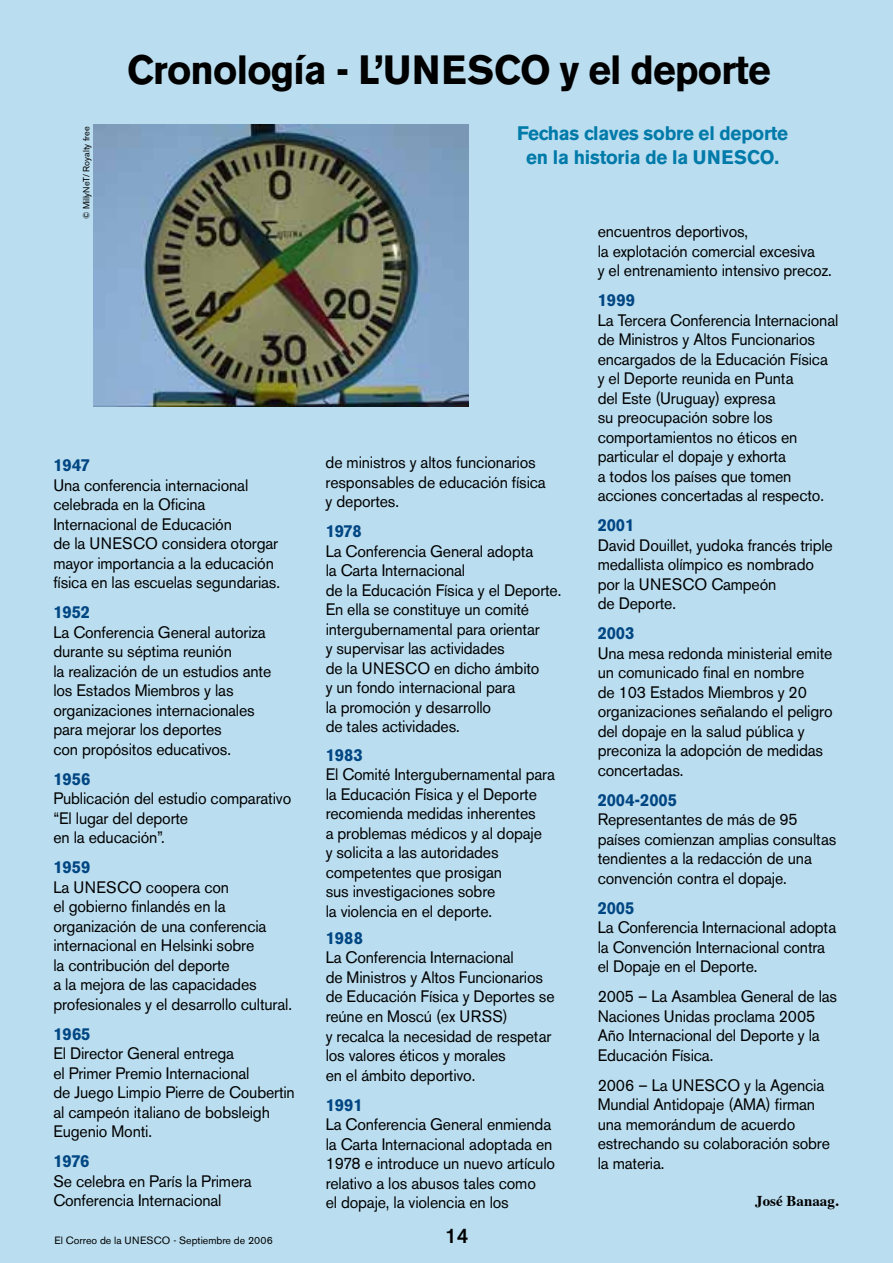
<style>
.page{position:relative;width:893px;height:1263px;background:#baddef}
.page>*{position:absolute;margin:0;border:0;box-sizing:border-box;transform-origin:0 0}
.t1{font:700 40.5px "Akzidenz Grotesk BE";letter-spacing:-.02em;color:#000;scale:.96 1}
.t2{font:500 21px "Akzidenz Grotesk BE";color:#000;scale:.96 1}
.t3{font:700 19.5px/24px "Akzidenz Grotesk BE";letter-spacing:-.01em;color:#007aa9;scale:.96 1}
.t4{font:700 17.25px "Akzidenz Grotesk BE";letter-spacing:-.01em;color:#004683;scale:.96 1}
.t5{font:16.5px/19.5px "Akzidenz Grotesk BE";letter-spacing:-.01em;color:#000;scale:.96 1}
.t6{font:700 15px "Times";color:#000}
.t7{font:10.5px "Akzidenz Grotesk BE";color:#000}
.t8{font:9px "Akzidenz Grotesk BE";color:#000}
</style>
<div class="page">
<img style="left:93px;top:125px;width:375px;height:282px">
<p class="t8" style="left:81px;top:219px;width:94px;rotate:-90deg">© MillyNeT/ Royalty free</p>
<h1 class="t1" style="left:127px;top:47px;width:296px">Cronología - L’UNESCO</h1>
<h1 class="t1" style="left:560px;top:47px;width:221px">y el deporte</h1>
<p class="t3" style="left:526px;top:122px;width:275px;text-indent:-9px">Fechas claves sobre el deporte en la historia de la UNESCO</p>
<p class="t3" style="left:775px;top:146px;width:6px">.</p>
<p class="t4" style="left:53px;top:455px;width:40px">1947</p>
<p class="t5" style="left:53px;top:475px;width:238px">Una conferencia internacional celebrada en la Oficina<br>Internacional de Educación<br>de la UNESCO considera otorgar mayor importancia a la educación física en las escuelas segundarias.</p>
<p class="t4" style="left:53px;top:602px;width:40px">1952</p>
<p class="t5" style="left:53px;top:622px;width:228px">La Conferencia General autoriza durante su séptima reunión<br>la realización de un estudios ante los Estados Miembros y las organizaciones internacionales para mejorar los deportes<br>con propósitos educativos.</p>
<p class="t4" style="left:53px;top:769px;width:40px">1956</p>
<p class="t5" style="left:53px;top:789px;width:249px">Publicación del estudio comparativo “El lugar del deporte<br>en la educación”.</p>
<p class="t4" style="left:53px;top:857px;width:40px">1959</p>
<p class="t5" style="left:53px;top:877px;width:250px">La UNESCO coopera con<br>el gobierno finlandés en la organización de una conferencia internacional en Helsinki sobre<br>la contribución del deporte<br>a la mejora de las capacidades profesionales y el desarrollo cultural.</p>
<p class="t4" style="left:53px;top:1024px;width:40px">1965</p>
<p class="t5" style="left:53px;top:1044px;width:253px">El Director General entrega<br>el Primer Premio Internacional<br>de Juego Limpio Pierre de Coubertin al campeón italiano de bobsleigh<br>Eugenio Monti.</p>
<p class="t4" style="left:53px;top:1151px;width:39px">1976</p>
<p class="t5" style="left:53px;top:1171px;width:208px">Se celebra en París la Primera<br>Conferencia Internacional</p>
<p class="t7" style="left:55px;top:1234px;width:220px">El Correo de la UNESCO - Septiembre de 2006</p>
<p class="t5" style="left:326px;top:453px;width:231px">de ministros y altos funcionarios responsables de educación física y deportes.</p>
<p class="t4" style="left:326px;top:521px;width:39px">1978</p>
<p class="t5" style="left:326px;top:541px;width:247px">La Conferencia General adopta<br>la Carta Internacional<br>de la Educación Física y el Deporte.<br>En ella se constituye un comité intergubernamental para orientar<br>y supervisar las actividades<br>de la UNESCO en dicho ámbito<br>y un fondo internacional para<br>la promoción y desarrollo<br>de tales actividades.</p>
<p class="t4" style="left:326px;top:745px;width:40px">1983</p>
<p class="t5" style="left:326px;top:765px;width:240px">El Comité Intergubernamental para la Educación Física y el Deporte recomienda medidas inherentes<br>a problemas médicos y al dopaje<br>y solicita a las autoridades competentes que prosigan<br>sus investigaciones sobre<br>la violencia en el deporte.</p>
<p class="t4" style="left:326px;top:928px;width:40px">1988</p>
<p class="t5" style="left:326px;top:948px;width:240px">La Conferencia Internacional<br>de Ministros y Altos Funcionarios de Educación Física y Deportes se reúne en Moscú (ex URSS)<br>y recalca la necesidad de respetar los valores éticos y morales<br>en el ámbito deportivo.</p>
<p class="t4" style="left:326px;top:1094px;width:40px">1991</p>
<p class="t5" style="left:326px;top:1114px;width:241px">La Conferencia General enmienda la Carta Internacional adoptada en<br>1978 e introduce un nuevo artículo relativo a los abusos tales como<br>el dopaje, la violencia en los</p>
<p class="t2" style="left:445px;top:1223px;width:25px">14</p>
<p class="t5" style="left:598px;top:222px;width:245px">encuentros deportivos,<br>la explotación comercial excesiva<br>y el entrenamiento intensivo precoz.</p>
<p class="t4" style="left:598px;top:290px;width:40px">1999</p>
<p class="t5" style="left:598px;top:310px;width:252px">La Tercera Conferencia Internacional de Ministros y Altos Funcionarios encargados de la Educación Física y el Deporte reunida en Punta<br>del Este (Uruguay) expresa<br>su preocupación sobre los comportamientos no éticos en particular el dopaje y exhorta<br>a todos los países que tomen acciones concertadas al respecto.</p>
<p class="t4" style="left:598px;top:515px;width:40px">2001</p>
<p class="t5" style="left:598px;top:535px;width:246px">David Douillet, yudoka francés triple medallista olímpico es nombrado por la UNESCO Campeón<br>de Deporte.</p>
<p class="t4" style="left:598px;top:623px;width:40px">2003</p>
<p class="t5" style="left:598px;top:643px;width:246px">Una mesa redonda ministerial emite un comunicado final en nombre<br>de 103 Estados Miembros y 20 organizaciones señalando el peligro del dopaje en la salud pública y preconiza la adopción de medidas concertadas.</p>
<p class="t4" style="left:598px;top:790px;width:84px">2004-2005</p>
<p class="t5" style="left:598px;top:810px;width:250px">Representantes de más de 95 países comienzan amplias consultas tendientes a la redacción de una convención contra el dopaje.</p>
<p class="t4" style="left:598px;top:898px;width:40px">2005</p>
<p class="t5" style="left:598px;top:918px;width:250px">La Conferencia Internacional adopta la Convención Internacional contra el Dopaje en el Deporte.</p>
<p class="t5" style="left:598px;top:987px;width:251px">2005 – La Asamblea General de las<br>Naciones Unidas proclama 2005<br>Año Internacional del Deporte y la<br>Educación Física.</p>
<p class="t5" style="left:598px;top:1075px;width:243px">2006 – La UNESCO y la Agencia<br>Mundial Antidopaje (AMA) firman una memorándum de acuerdo estrechando su colaboración sobre la materia.</p>
<p class="t6" style="left:755px;top:1187px;width:85px">José Banaag.</p>
</div>
